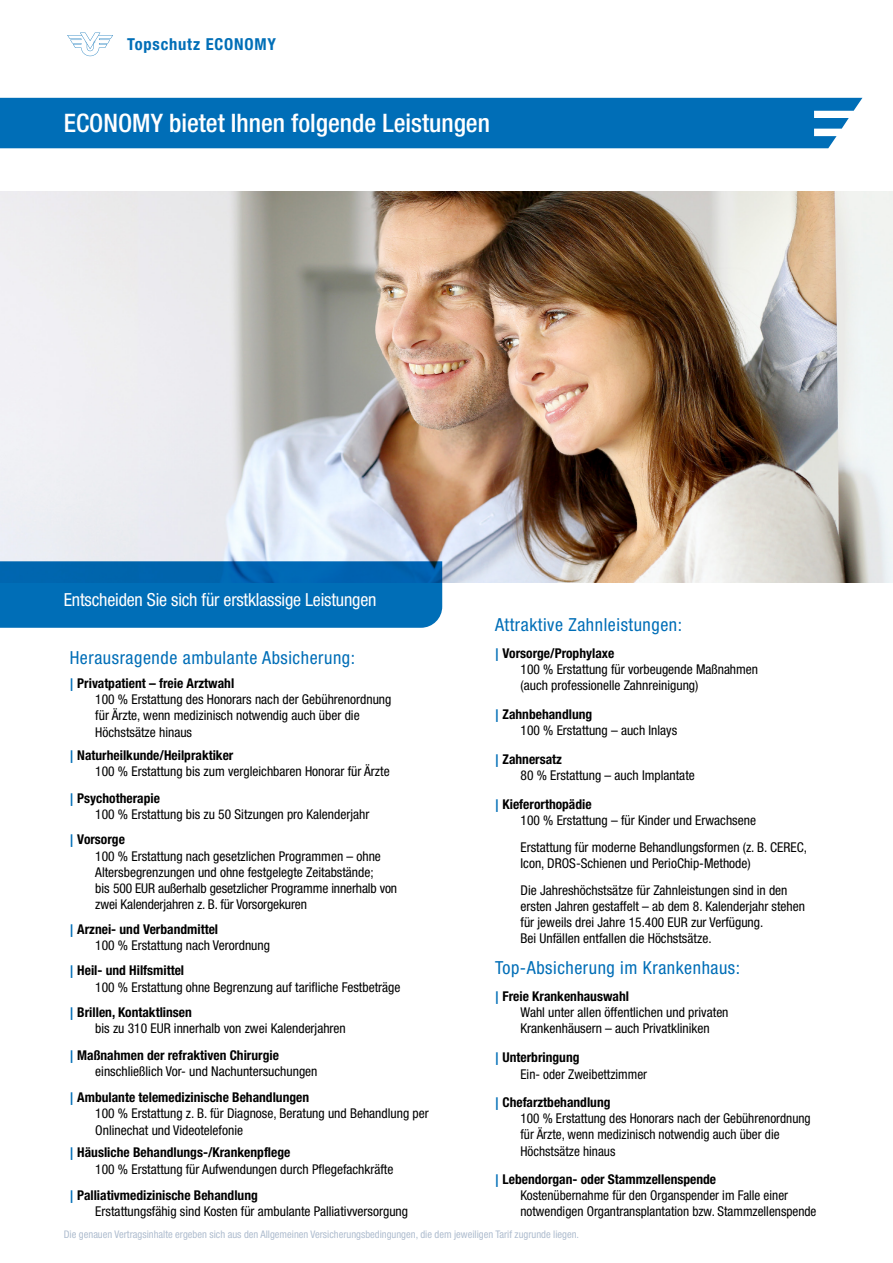
<style>
.page{position:relative;width:893px;height:1263px;background:#fff}
.page>*{position:absolute;margin:0;border:0;box-sizing:border-box;transform-origin:0 0}
.t1{font:500 condensed 25.5px "Helvetica Neue LT Std";color:#fff}
.t2{font:condensed 18px "Helvetica Neue LT Std";letter-spacing:.03em;color:#006eb7}
.t3{font:condensed 18px "Helvetica Neue LT Std";letter-spacing:-.01em;color:#fff}
.t4{font:700 condensed 16.5px "Helvetica Neue LT Std";letter-spacing:.05em;color:#006eb7}
.t5{font:condensed 13.5px/16.2px "Helvetica Neue LT Std";color:#000}
.t6{font:condensed 10.5px "Helvetica Neue LT Std";color:#afbdcf}
.s1{font-family:"Arial";font-weight:700;font-stretch:normal;color:#006eb7}
.s2{font-weight:700}
</style>
<div class="page">
<svg style="left:67px;top:33px;width:46px;height:23px"></svg>
<img style="left:1px;top:191px;width:892px;height:392px">
<div style="left:0;top:98px;width:862px;height:50px;background:#006eb7"></div>
<svg style="left:0;top:561px;width:442px;height:67px;background:#026cb5"></svg>
<p class="t4" style="left:127px;top:34px;width:150px">Topschutz ECONOMY</p>
<h1 class="t1" style="left:64px;top:108px;width:428px">ECONOMY bietet Ihnen folgende Leistungen</h1>
<h2 class="t3" style="left:64px;top:589px;width:314px">Entscheiden Sie sich für erstklassige Leistungen</h2>
<h2 class="t2" style="left:495px;top:614px;width:189px">Attraktive Zahnleistungen:</h2>
<p class="t5" style="left:520px;top:645px;width:239px;text-indent:-26px"><span class="s1">|</span> <span class="s2">Vorsorge/Prophylaxe<br></span>100 % Erstattung für vorbeugende Maßnahmen (auch professionelle Zahnreinigung)</p>
<p class="t5" style="left:520px;top:706px;width:158px;text-indent:-26px"><span class="s1">|</span> <span class="s2">Zahnbehandlung<br></span>100 % Erstattung – auch Inlays</p>
<p class="t5" style="left:520px;top:751px;width:176px;text-indent:-26px"><span class="s1">|</span> <span class="s2">Zahnersatz<br></span>80 % Erstattung – auch Implantate</p>
<p class="t5" style="left:520px;top:795px;width:237px;text-indent:-26px"><span class="s1">|</span> <span class="s2">Kieferorthopädie<br></span>100 % Erstattung – für Kinder und Erwachsene</p>
<p class="t5" style="left:520px;top:839px;width:288px">Erstattung für moderne Behandlungsformen (z. B. CEREC,<br>Icon, DROS-Schienen und PerioChip-Methode)</p>
<p class="t5" style="left:520px;top:882px;width:286px">Die Jahreshöchstsätze für Zahnleistungen sind in den ersten Jahren gestaffelt – ab dem 8. Kalenderjahr stehen für jeweils drei Jahre 15.400 EUR zur Verfügung.<br>Bei Unfällen entfallen die Höchstsätze.</p>
<h2 class="t2" style="left:495px;top:957px;width:247px">Top-Absicherung im Krankenhaus:</h2>
<p class="t5" style="left:520px;top:988px;width:210px;text-indent:-26px"><span class="s1">|</span> <span class="s2">Freie Krankenhauswahl<br></span>Wahl unter allen öffentlichen und privaten<br>Krankenhäusern – auch Privatkliniken</p>
<p class="t5" style="left:520px;top:1049px;width:128px;text-indent:-26px"><span class="s1">|</span> <span class="s2">Unterbringung<br></span>Ein- oder Zweibettzimmer</p>
<p class="t5" style="left:520px;top:1094px;width:292px;text-indent:-26px"><span class="s1">|</span> <span class="s2">Chefarztbehandlung<br></span>100 % Erstattung des Honorars nach der Gebührenordnung für Ärzte, wenn medizinisch notwendig auch über die Höchstsätze hinaus</p>
<p class="t5" style="left:520px;top:1170px;width:297px;text-indent:-26px"><span class="s1">|</span> <span class="s2">Lebendorgan- oder Stammzellenspende<br></span>Kostenübernahme für den Organspender im Falle einer notwendigen Organtransplantation bzw. Stammzellenspende</p>
<p class="t6" style="left:64px;top:1228px;width:517px">Die genauen Vertragsinhalte ergeben sich aus den Allgemeinen Versicherungsbedingungen, die dem jeweiligen Tarif zugrunde liegen.</p>
<h2 class="t2" style="left:70px;top:647px;width:287px">Herausragende ambulante Absicherung:</h2>
<p class="t5" style="left:95px;top:675px;width:298px;text-indent:-26px"><span class="s1">|</span> <span class="s2">Privatpatient – freie Arztwahl<br></span>100 % Erstattung des Honorars nach der Gebührenordnung für Ärzte, wenn medizinisch notwendig auch über die Höchstsätze hinaus</p>
<p class="t5" style="left:95px;top:747px;width:296px;text-indent:-26px"><span class="s1">|</span> <span class="s2">Naturheilkunde/Heilpraktiker<br></span>100 % Erstattung bis zum vergleichbaren Honorar für Ärzte</p>
<p class="t5" style="left:95px;top:790px;width:276px;text-indent:-26px"><span class="s1">|</span> <span class="s2">Psychotherapie<br></span>100 % Erstattung bis zu 50 Sitzungen pro Kalenderjahr</p>
<p class="t5" style="left:95px;top:831px;width:303px;text-indent:-26px"><span class="s1">|</span> <span class="s2">Vorsorge<br></span>100 % Erstattung nach gesetzlichen Programmen – ohne Altersbegrenzungen und ohne festgelegte Zeitabstände;<br>bis 500 EUR außerhalb gesetzlicher Programme innerhalb von zwei Kalenderjahren z. B. für Vorsorgekuren</p>
<p class="t5" style="left:95px;top:921px;width:176px;text-indent:-26px"><span class="s1">|</span> <span class="s2">Arznei- und Verbandmittel<br></span>100 % Erstattung nach Verordnung</p>
<p class="t5" style="left:95px;top:962px;width:307px;text-indent:-26px"><span class="s1">|</span> <span class="s2">Heil- und Hilfsmittel<br></span>100 % Erstattung ohne Begrenzung auf tarifliche Festbeträge</p>
<p class="t5" style="left:95px;top:1004px;width:252px;text-indent:-26px"><span class="s1">|</span> <span class="s2">Brillen, Kontaktlinsen<br></span>bis zu 310 EUR innerhalb von zwei Kalenderjahren</p>
<p class="t5" style="left:95px;top:1047px;width:224px;text-indent:-26px"><span class="s1">|</span> <span class="s2">Maßnahmen der refraktiven Chirurgie </span>einschließlich Vor- und Nachuntersuchungen</p>
<p class="t5" style="left:95px;top:1089px;width:335px;text-indent:-26px"><span class="s1">|</span> <span class="s2">Ambulante telemedizinische Behandlungen<br></span>100 % Erstattung z. B. für Diagnose, Beratung und Behandlung per<br>Onlinechat und Videotelefonie</p>
<p class="t5" style="left:95px;top:1144px;width:300px;text-indent:-26px"><span class="s1">|</span> <span class="s2">Häusliche Behandlungs-/Krankenpflege<br></span>100 % Erstattung für Aufwendungen durch Pflegefachkräfte</p>
<p class="t5" style="left:95px;top:1187px;width:314px;text-indent:-26px"><span class="s1">|</span> <span class="s2">Palliativmedizinische Behandlung<br></span>Erstattungsfähig sind Kosten für ambulante Palliativversorgung</p>
</div>
